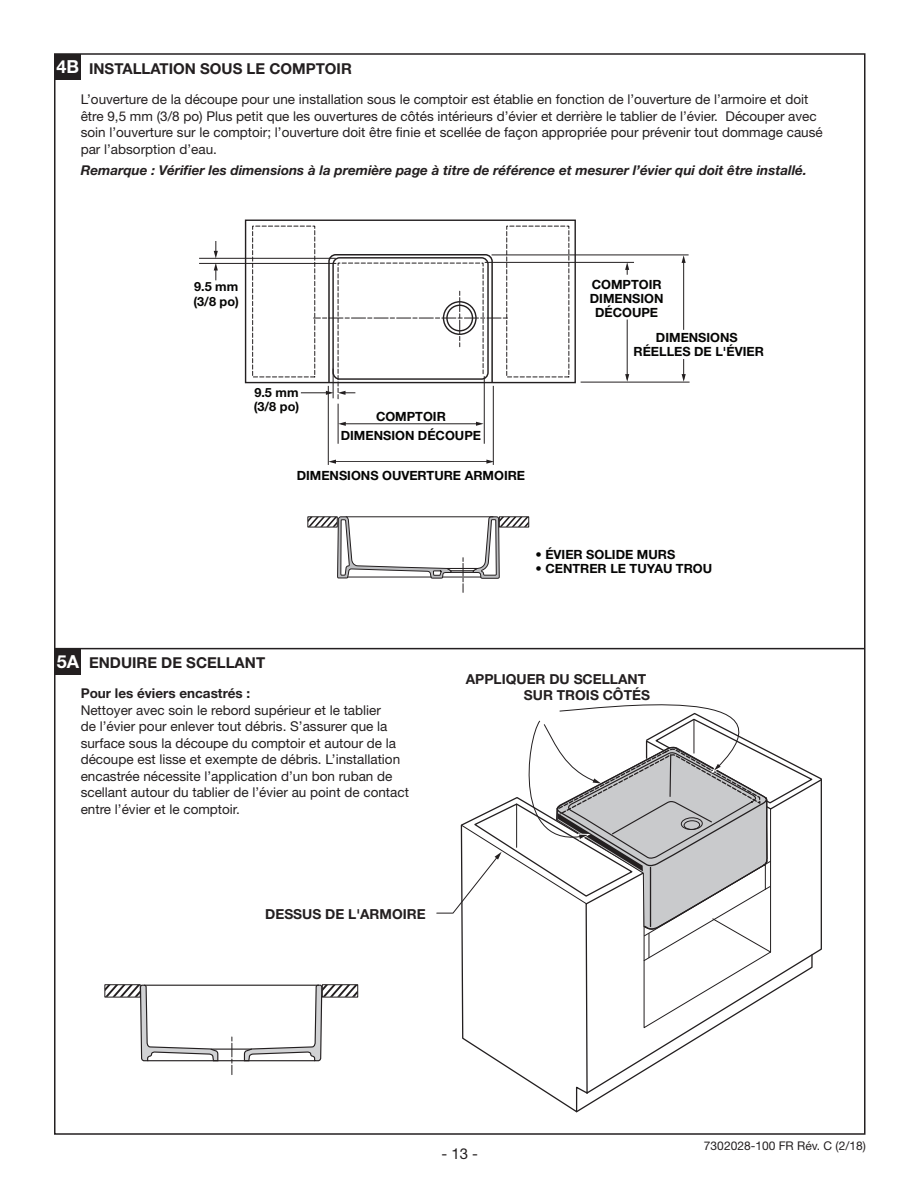
<style>
.page{position:relative;width:918px;height:1188px;background:#fff}
.page>*{position:absolute;margin:0;border:0;box-sizing:border-box;transform-origin:0 0}
.t1{font:700 18px "Helvetica Neue LT Std";color:#fff}
._10pt_Heads_-_Bold{font:700 15px "Helvetica Neue LT Std";color:#231f20}
.t2{font:15px "Helvetica Neue LT Std";color:#231f20}
.t3{font:700 13.8px/15.3px "Helvetica Neue LT Std";color:#231f20;text-align:right}
._9pt_text{font:13.5px/16.5px "Helvetica Neue LT Std";color:#231f20}
._9pt_text-2{font:italic 700 13.5px "Helvetica Neue LT Std";color:#231f20}
._9pt_text-3{font:700 13.5px "Helvetica Neue LT Std";color:#231f20}
.t4{font:700 12.75px/14.1px "Helvetica Neue LT Std";color:#050504;text-align:center}
.t5{font:12px "Helvetica Neue LT Std";color:#231f20}
</style>
<div class="page">
<div style="left:55px;top:54px;width:26px;height:26px;background:#231f20"></div>
<div style="left:55px;top:649px;width:26px;height:26px;background:#231f20"></div>
<hr style="left:55px;top:648px;width:810px;height:1px;background:#231f20">
<div style="left:252px;top:226px;width:63px;height:151px;border:1px dashed #231f20"></div>
<div style="left:245px;top:220px;width:331px;height:163px;border:1px solid #231f20"></div>
<hr style="left:485px;top:262px;width:149px;height:1px;background:#231f20">
<hr style="left:199px;top:258px;width:137px;height:1px;background:#231f20">
<hr style="left:199px;top:263px;width:137px;height:1px;background:#231f20">
<hr style="left:492px;top:255px;width:197px;height:1px;background:#231f20">
<hr style="left:581px;top:382px;width:109px;height:1px;background:#231f20">
<hr style="left:627px;top:320px;width:1px;height:59px;background:#231f20">
<svg style="left:625px;top:374px;width:4px;height:8px"></svg>
<svg style="left:625px;top:262px;width:4px;height:13px"></svg>
<svg style="left:214px;top:241px;width:4px;height:39px"></svg>
<hr style="left:683px;top:262px;width:1px;height:68px;background:#231f20">
<svg style="left:682px;top:359px;width:4px;height:23px"></svg>
<svg style="left:682px;top:255px;width:4px;height:8px"></svg>
<hr style="left:328px;top:386px;width:1px;height:79px;background:#231f20">
<hr style="left:341px;top:423px;width:136px;height:1px;background:#231f20">
<svg style="left:476px;top:422px;width:8px;height:4px"></svg>
<svg style="left:339px;top:422px;width:7px;height:4px"></svg>
<hr style="left:331px;top:461px;width:157px;height:1px;background:#231f20">
<svg style="left:486px;top:460px;width:7px;height:4px"></svg>
<svg style="left:328px;top:460px;width:8px;height:4px"></svg>
<hr style="left:338px;top:404px;width:1px;height:40px;background:#231f20">
<hr style="left:493px;top:386px;width:1px;height:79px;background:#231f20">
<hr style="left:484px;top:376px;width:1px;height:68px;background:#231f20">
<svg style="left:301px;top:253px;width:206px;height:147px"></svg>
<svg style="left:308px;top:516px;width:221px;height:76px"></svg>
<svg style="left:436px;top:704px;width:386px;height:409px"></svg>
<svg style="left:232px;top:1037px;width:1px;height:38px"></svg>
<svg style="left:105px;top:984px;width:114px;height:78px"></svg>
<svg style="left:243px;top:984px;width:115px;height:78px"></svg>
<hr style="left:144px;top:985px;width:175px;height:1px;background:#231f20">
<hr style="left:148px;top:1060px;width:167px;height:1px;background:#231f20">
<hr style="left:211px;top:1049px;width:41px;height:1px;background:#231f20">
<div style="left:681px;top:817px;width:22px;height:13px;border:1px solid #231f20;border-radius:50%"></div>
<div style="left:684px;top:820px;width:16px;height:10px;border:1px solid #231f20;border-radius:50%"></div>
<p class="t1" style="left:57px;top:55px;width:24px">4B</p>
<p class="_10pt_Heads_-_Bold" style="left:89px;top:59px;width:264px">INSTALLATION SOUS LE COMPTOIR</p>
<p class="_9pt_text" style="left:81px;top:91px;width:744px">L’ouverture de la découpe pour une installation sous le comptoir est établie en fonction de l’ouverture de l’armoire et doit être 9,5 mm (3/8 po) Plus petit que les ouvertures de côtés intérieurs d’évier et derrière le tablier de l’évier. Découper avec soin l’ouverture sur le comptoir; l’ouverture doit être finie et scellée de façon appropriée pour prévenir tout dommage causé par l’absorption d’eau.</p>
<p class="_9pt_text-2" style="left:81px;top:161px;width:728px">Remarque : Vérifier les dimensions à la première page à titre de référence et mesurer l’évier qui doit être installé.</p>
<p class="t4" style="left:193px;top:280px;width:47px;text-align:left">9.5 mm (3/8 po)</p>
<p class="t4" style="left:254px;top:385px;width:47px;text-align:left">9.5 mm (3/8 po)</p>
<p class="t4" style="left:341px;top:407px;width:142px;line-height:18.3px">COMPTOIR<br>DIMENSION DÉCOUPE</p>
<p class="t4" style="left:297px;top:468px;width:230px">DIMENSIONS OUVERTURE ARMOIRE</p>
<p class="t4" style="left:590px;top:277px;width:75px">COMPTOIR<br>DIMENSION<br>DÉCOUPE</p>
<p class="t4" style="left:634px;top:330px;width:132px">DIMENSIONS<br>RÉELLES DE L'ÉVIER</p>
<p class="t4" style="left:536px;top:547px;width:141px">• ÉVIER SOLIDE MURS</p>
<p class="t4" style="left:536px;top:561px;width:178px">• CENTRER LE TUYAU TROU</p>
<p class="t1" style="left:57px;top:650px;width:24px">5A</p>
<p class="_10pt_Heads_-_Bold" style="left:89px;top:654px;width:178px">ENDUIRE DE SCELLANT</p>
<p class="_9pt_text-3" style="left:81px;top:685px;width:171px">Pour les éviers encastrés :</p>
<p class="_9pt_text" style="left:81px;top:701px;width:330px">Nettoyer avec soin le rebord supérieur et le tablier<br>de l’évier pour enlever tout débris. S’assurer que la surface sous la découpe du comptoir et autour de la découpe est lisse et exempte de débris. L’installation encastrée nécessite l’application d’un bon ruban de scellant autour du tablier de l’évier au point de contact entre l’évier et le comptoir.</p>
<p class="t3" style="left:265px;top:906px;width:162px">DESSUS DE L'ARMOIRE</p>
<p class="t3" style="left:466px;top:672px;width:186px">APPLIQUER DU SCELLANT<br>SUR TROIS CÔTÉS</p>
<p class="t2" style="left:441px;top:1145px;width:38px">- 13 -</p>
<p class="t5" style="left:704px;top:1139px;width:163px">7302028-100 FR Rév. C (2/18)</p>
</div>
